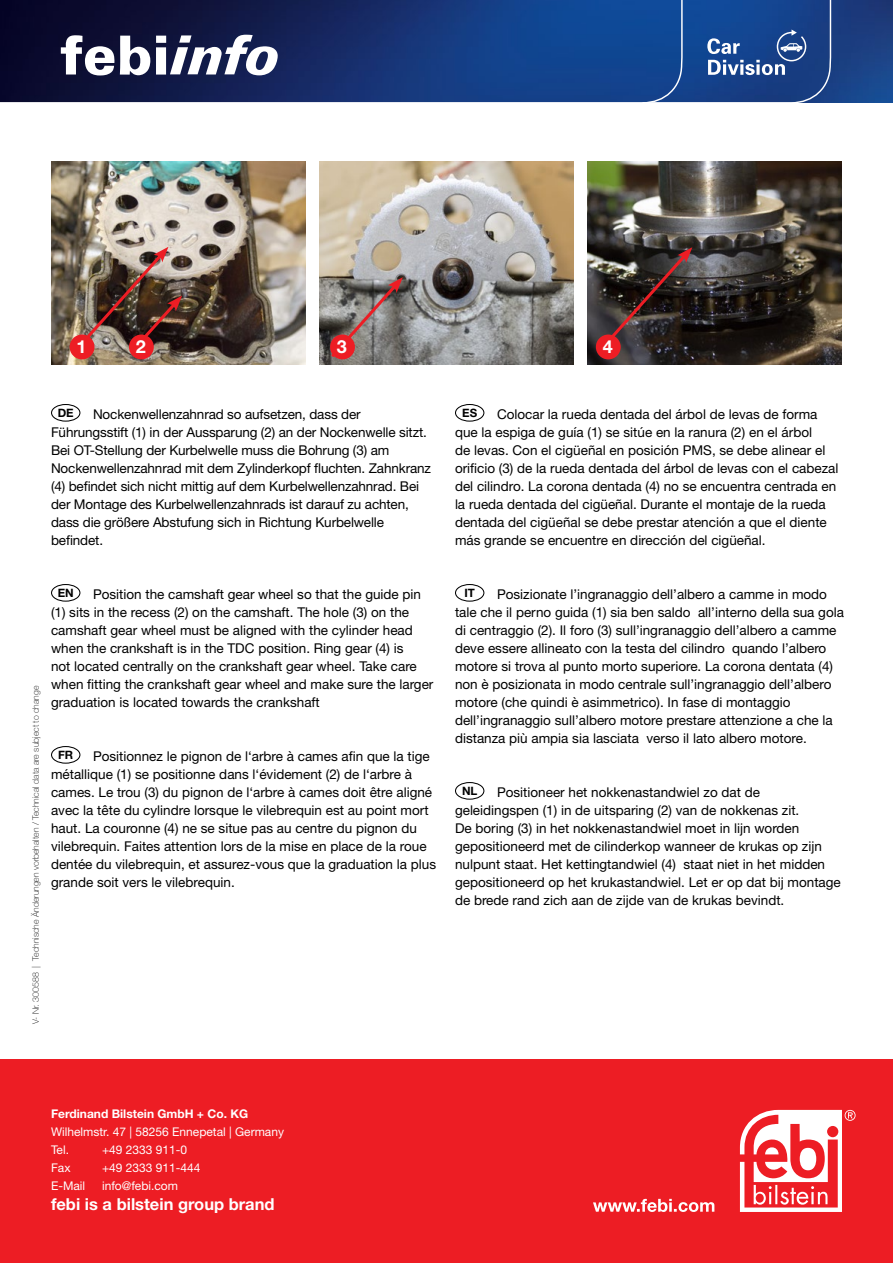
<style>
.page{position:relative;width:893px;height:1263px;background:#fff}
.page>*{position:absolute;margin:0;border:0;box-sizing:border-box;transform-origin:0 0}
.t1{font:700 18px "Helvetica Neue LT Std";color:#fff}
.t2{font:700 16.5px "Helvetica Neue LT Std";color:#fff}
.t3{font:13.5px/18px "Helvetica Neue LT Std";color:#000}
.t4{font:12px/18px "Helvetica Neue LT Std";color:#fff}
.t5{font:700 12px "Helvetica Neue LT Std";color:#fff}
.t6{font:700 11.55px "Helvetica Neue LT Std";color:#000}
.t7{font:100 8.7px "Helvetica Neue LT Std";color:#000}
</style>
<div class="page">
<img style="left:832px;top:0;width:61px;height:102px">
<div style="left:0;top:1059px;width:893px;height:204px;background:#ed1d24"></div>
<svg style="left:740px;top:1110px;width:116px;height:102px"></svg>
<svg style="left:593px;top:1199px;width:121px;height:13px"></svg>
<svg style="left:0;top:0;width:832px;height:103px;background:#223e76"></svg>
<div style="left:51px;top:404px;width:29px;height:18px;border:1px solid #000;border-radius:50%"></div>
<div style="left:51px;top:584px;width:29px;height:18px;border:1px solid #000;border-radius:50%"></div>
<div style="left:51px;top:746px;width:29px;height:18px;border:1px solid #000;border-radius:50%"></div>
<div style="left:455px;top:404px;width:29px;height:18px;border:1px solid #000;border-radius:50%"></div>
<div style="left:455px;top:584px;width:29px;height:18px;border:1px solid #000;border-radius:50%"></div>
<div style="left:455px;top:782px;width:29px;height:18px;border:1px solid #000;border-radius:50%"></div>
<img style="left:51px;top:162px;width:255px;height:202px">
<img style="left:319px;top:162px;width:255px;height:202px">
<img style="left:587px;top:162px;width:255px;height:203px">
<div style="left:70px;top:335px;width:24px;height:24px;background:#ed1d24;border-radius:50%"></div>
<img style="left:71px;top:247px;width:111px;height:108px">
<div style="left:129px;top:335px;width:25px;height:24px;background:#ed1d24;border-radius:50%"></div>
<svg style="left:328px;top:277px;width:75px;height:83px;background:#7e7370"></svg>
<div style="left:330px;top:335px;width:25px;height:24px;background:#ed1d24;border-radius:50%"></div>
<svg style="left:597px;top:247px;width:95px;height:106px;background:#382c2a"></svg>
<div style="left:596px;top:335px;width:25px;height:24px;background:#ed1d24;border-radius:50%"></div>
<h1 class="t1" style="left:77px;top:336px;width:12px">1</h1>
<h1 class="t1" style="left:136px;top:336px;width:12px">2</h1>
<h1 class="t1" style="left:337px;top:336px;width:12px">3</h1>
<h1 class="t1" style="left:603px;top:336px;width:12px">4</h1>
<p class="t6" style="left:58px;top:406px;width:18px">DE</p>
<p class="t3" style="left:51px;top:405px;width:381px;text-indent:42px">Nockenwellenzahnrad so aufsetzen, dass der Führungsstift (1) in der Aussparung (2) an der Nockenwelle sitzt.<br>Bei OT-Stellung der Kurbelwelle muss die Bohrung (3) am Nockenwellenzahnrad mit dem Zylinderkopf fluchten. Zahnkranz (4) befindet sich nicht mittig auf dem Kurbelwellenzahnrad. Bei der Montage des Kurbelwellenzahnrads ist darauf zu achten, dass die größere Abstufung sich in Richtung Kurbelwelle befindet.</p>
<p class="t7" style="left:31px;top:1024px;width:340px;rotate:-90deg">V- Nr. 300588 | Technische Änderungen vorbehalten / Technical data are subject to change</p>
<p class="t6" style="left:58px;top:586px;width:18px">EN</p>
<p class="t3" style="left:51px;top:585px;width:384px;text-indent:42px">Position the camshaft gear wheel so that the guide pin (1) sits in the recess (2) on the camshaft. The hole (3) on the camshaft gear wheel must be aligned with the cylinder head when the crankshaft is in the TDC position. Ring gear (4) is<br>not located centrally on the crankshaft gear wheel. Take care when fitting the crankshaft gear wheel and make sure the larger graduation is located towards the crankshaft</p>
<p class="t6" style="left:58px;top:748px;width:17px">FR</p>
<p class="t3" style="left:51px;top:747px;width:387px;text-indent:42px">Positionnez le pignon de l‘arbre à cames afin que la tige métallique (1) se positionne dans l‘évidement (2) de l‘arbre à cames. Le trou (3) du pignon de l‘arbre à cames doit être aligné avec la tête du cylindre lorsque le vilebrequin est au point mort haut. La couronne (4) ne se situe pas au centre du pignon du vilebrequin. Faites attention lors de la mise en place de la roue dentée du vilebrequin, et assurez-vous que la graduation la plus grande soit vers le vilebrequin.</p>
<p class="t6" style="left:462px;top:406px;width:16px">ES</p>
<p class="t3" style="left:455px;top:405px;width:385px;text-indent:42px">Colocar la rueda dentada del árbol de levas de forma que la espiga de guía (1) se sitúe en la ranura (2) en el árbol<br>de levas. Con el cigüeñal en posición PMS, se debe alinear el orificio (3) de la rueda dentada del árbol de levas con el cabezal del cilindro. La corona dentada (4) no se encuentra centrada en la rueda dentada del cigüeñal. Durante el montaje de la rueda dentada del cigüeñal se debe prestar atención a que el diente más grande se encuentre en dirección del cigüeñal.</p>
<p class="t6" style="left:464px;top:586px;width:12px">IT</p>
<p class="t3" style="left:455px;top:585px;width:391px;text-indent:42px">Posizionate l’ingranaggio dell’albero a camme in modo tale che il perno guida (1) sia ben saldo all’interno della sua gola di centraggio (2). Il foro (3) sull’ingranaggio dell’albero a camme deve essere allineato con la testa del cilindro quando l’albero motore si trova al punto morto superiore. La corona dentata (4) non è posizionata in modo centrale sull’ingranaggio dell’albero motore (che quindi è asimmetrico). In fase di montaggio dell’ingranaggio sull’albero motore prestare attenzione a che la distanza più ampia sia lasciata verso il lato albero motore.</p>
<p class="t6" style="left:462px;top:784px;width:17px">NL</p>
<p class="t3" style="left:455px;top:783px;width:387px;text-indent:42px">Positioneer het nokkenastandwiel zo dat de geleidingspen (1) in de uitsparing (2) van de nokkenas zit.<br>De boring (3) in het nokkenastandwiel moet in lijn worden gepositioneerd met de cilinderkop wanneer de krukas op zijn nulpunt staat. Het kettingtandwiel (4) staat niet in het midden gepositioneerd op het krukastandwiel. Let er op dat bij montage de brede rand zich aan de zijde van de krukas bevindt.</p>
<p class="t5" style="left:51px;top:1107px;width:199px">Ferdinand Bilstein GmbH + Co. KG</p>
<p class="t4" style="left:51px;top:1123px;width:234px">Wilhelmstr. 47 | 58256 Ennepetal | Germany<br>Tel.</p>
<p class="t4" style="left:102px;top:1141px;width:87px">+49 2333 911-0</p>
<p class="t4" style="left:51px;top:1159px;width:21px">Fax</p>
<p class="t4" style="left:102px;top:1159px;width:100px">+49 2333 911-444</p>
<p class="t4" style="left:51px;top:1177px;width:36px">E-Mail</p>
<p class="t4" style="left:102px;top:1177px;width:78px">info@febi.com</p>
<p class="t2" style="left:51px;top:1193px;width:225px">febi is a bilstein group brand</p>
</div>
